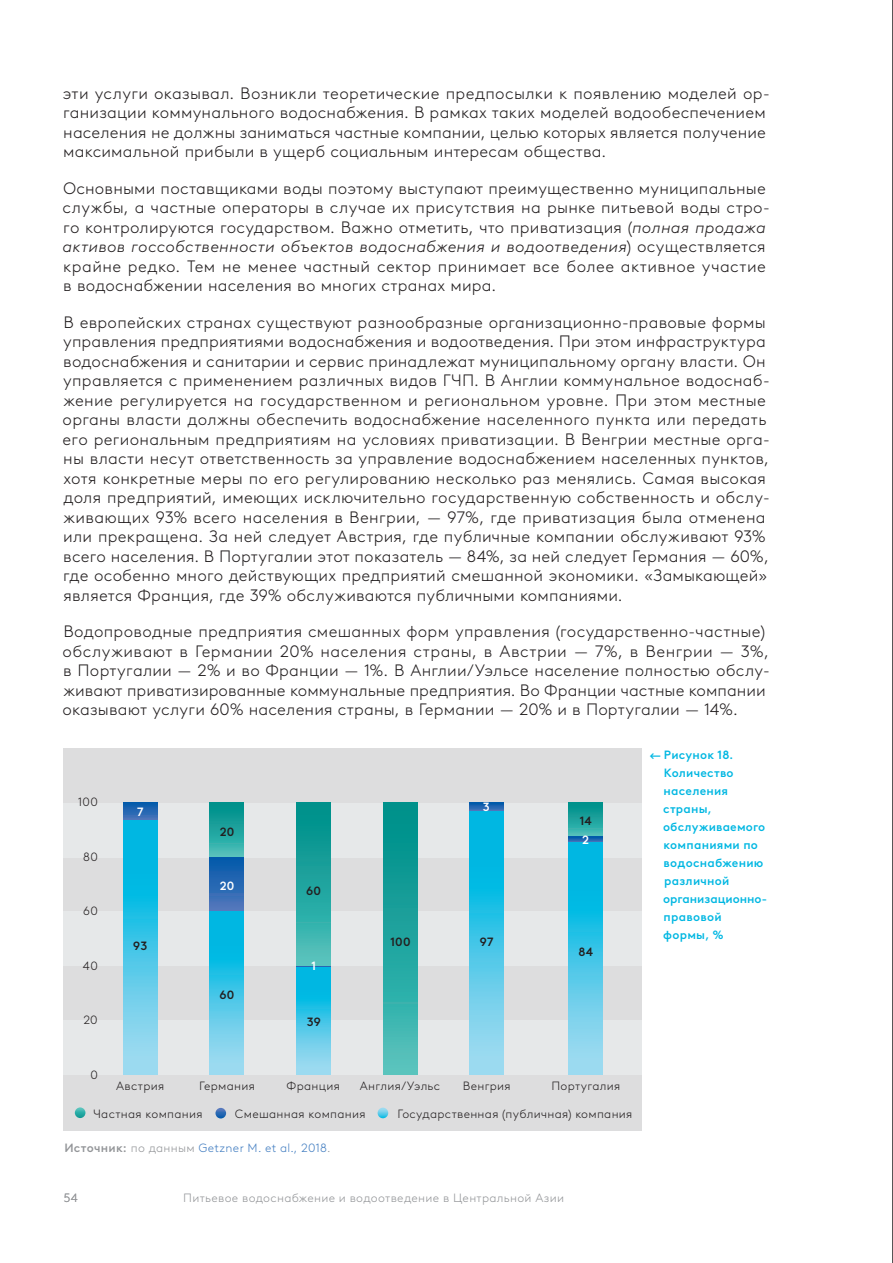
<style>
.page{position:relative;width:893px;height:1263px;background:#fff}
.page>*{position:absolute;margin:0;border:0;box-sizing:border-box;transform-origin:0 0}
.Text-RU-11pt{font:300 16.5px/19.5px "Brown LL Cyr";letter-spacing:.015em;color:#231f20}
.Greph_info{font:300 12px "Brown LL Cyr";letter-spacing:.025em;color:#231f20}
.t1{font:500 12px/18px "Brown LL Cyr";letter-spacing:.02em;color:#00b7e2}
.t2{font:300 12px "Brown LL Cyr";letter-spacing:.025em;color:#939598}
.Sourse-Text-8pt{font:300 12px "Brown LL Cyr";letter-spacing:.025em;color:#437ec1}
.Greph_info-2{font:500 12px "Brown LL Cyr";letter-spacing:.025em;color:#231f20}
.Greph_info-3{font:500 12px "Brown LL Cyr";color:#fff}
.s1{font-style:italic}
.s2{font-weight:500;color:#939598}
.s3{color:#939598}
</style>
<div class="page">
<div style="left:64px;top:748px;width:578px;height:383px;background:#ddddde"></div>
<svg style="left:215px;top:1108px;width:11px;height:10px"></svg>
<svg style="left:378px;top:1108px;width:10px;height:10px"></svg>
<svg style="left:75px;top:1107px;width:10px;height:11px"></svg>
<div style="left:64px;top:911px;width:578px;height:55px;background:#e6e8e9"></div>
<div style="left:64px;top:1020px;width:578px;height:54px;background:#e6e8e9"></div>
<div style="left:64px;top:803px;width:578px;height:54px;background:#e6e8e9"></div>
<svg style="left:123px;top:802px;width:34px;height:19px"></svg>
<svg style="left:123px;top:821px;width:34px;height:253px;background:#43c6e8"></svg>
<div style="left:210px;top:802px;width:34px;height:55px;background:linear-gradient(to bottom,#008b86,#4dbfba)"></div>
<div style="left:210px;top:857px;width:34px;height:55px;background:linear-gradient(to bottom,#0058aa,#5579bc)"></div>
<svg style="left:210px;top:912px;width:34px;height:162px;background:#43c6e8"></svg>
<svg style="left:296px;top:965px;width:34px;height:2px"></svg>
<svg style="left:296px;top:967px;width:34px;height:107px;background:#42c6e8"></svg>
<div style="left:383px;top:802px;width:34px;height:272px;background:linear-gradient(to bottom,#008c86,#50c1bb)"></div>
<svg style="left:470px;top:803px;width:34px;height:8px"></svg>
<svg style="left:470px;top:811px;width:34px;height:263px;background:#43c6e8"></svg>
<div style="left:569px;top:803px;width:34px;height:34px;background:linear-gradient(to bottom,#008c86,#4bbeb8)"></div>
<svg style="left:569px;top:837px;width:34px;height:5px"></svg>
<svg style="left:569px;top:842px;width:34px;height:232px;background:#43c6e8"></svg>
<div style="left:296px;top:802px;width:34px;height:163px;background:linear-gradient(to bottom,#008c86,#50c0bb)"></div>
<hr style="left:892px;top:0;width:1px;height:1263px;background:#231f20">
<p class="Text-RU-11pt" style="left:63px;top:83px;width:708px">эти услуги оказывал. Возникли теоретические предпосылки к появлению моделей ор&shy;ганизации коммунального водоснабжения. В рамках таких моделей водообеспечением населения не должны заниматься частные компании, целью которых является получение максимальной прибыли в ущерб социальным интересам общества.</p>
<p class="Text-RU-11pt" style="left:63px;top:178px;width:709px">Основными поставщиками воды поэтому выступают преимущественно муниципальные службы, а частные операторы в случае их присутствия на рынке питьевой воды стро&shy;го контролируются государством. Важно отметить, что приватизация (<span class="s1">полная продажа активов госсобственности объектов водоснабжения и водоотведения</span>) осуществляется крайне редко. Тем не менее частный сектор принимает все более активное участие в водоснабжении населения во многих странах мира.</p>
<p class="Text-RU-11pt" style="left:63px;top:312px;width:709px">В европейских странах существуют разнообразные организационно-правовые формы управления предприятиями водоснабжения и водоотведения. При этом инфраструктура водоснабжения и санитарии и сервис принадлежат муниципальному органу власти. Он управляется с применением различных видов ГЧП. В Англии коммунальное водоснаб&shy;жение регулируется на государственном и региональном уровне. При этом местные органы власти должны обеспечить водоснабжение населенного пункта или передать его региональным предприятиям на условиях приватизации. В Венгрии местные орга&shy;ны власти несут ответственность за управление водоснабжением населенных пунктов, хотя конкретные меры по его регулированию несколько раз менялись. Самая высокая доля предприятий, имеющих исключительно государственную собственность и обслу&shy;живающих 93% всего населения в Венгрии, — 97%, где приватизация была отменена или прекращена. За ней следует Австрия, где публичные компании обслуживают 93% всего населения. В Португалии этот показатель — 84%, за ней следует Германия — 60%, где особенно много действующих предприятий смешанной экономики. «Замыкающей» является Франция, где 39% обслуживаются публичными компаниями.</p>
<p class="Text-RU-11pt" style="left:63px;top:622px;width:709px">Водопроводные предприятия смешанных форм управления (государственно-частные) обслуживают в Германии 20% населения страны, в Австрии — 7%, в Венгрии — 3%, в Португалии — 2% и во Франции — 1%. В Англии/Уэльсе население полностью обслу&shy;живают приватизированные коммунальные предприятия. Во Франции частные компании оказывают услуги 60% населения страны, в Германии — 20% и в Португалии — 14%.</p>
<p class="t1" style="left:663px;top:745px;width:105px;text-indent:-14px">← Рисунок 18.<br>Количество населения страны, обслуживаемого компаниями по водоснабжению различной организационно&shy;правовой формы, %</p>
<p class="Greph_info" style="left:78px;top:795px;width:21px">100</p>
<p class="Greph_info-3" style="left:483px;top:800px;width:8px">3</p>
<p class="Greph_info-3" style="left:137px;top:804px;width:8px">7</p>
<p class="Greph_info-2" style="left:580px;top:813px;width:14px">14</p>
<p class="Greph_info-2" style="left:220px;top:824px;width:16px">20</p>
<p class="Greph_info-3" style="left:582px;top:832px;width:8px">2</p>
<p class="Greph_info" style="left:83px;top:849px;width:16px">80</p>
<p class="Greph_info-3" style="left:220px;top:879px;width:16px">20</p>
<p class="Greph_info-2" style="left:306px;top:884px;width:16px">60</p>
<p class="Greph_info" style="left:83px;top:904px;width:16px">60</p>
<p class="Greph_info-2" style="left:390px;top:934px;width:22px">100</p>
<p class="Greph_info-2" style="left:480px;top:934px;width:15px">97</p>
<p class="Greph_info-2" style="left:133px;top:938px;width:16px">93</p>
<p class="Greph_info-2" style="left:578px;top:944px;width:16px">84</p>
<p class="Greph_info" style="left:83px;top:958px;width:16px">40</p>
<p class="Greph_info" style="left:83px;top:1013px;width:16px">20</p>
<p class="Greph_info" style="left:90px;top:1068px;width:9px">0</p>
<p class="Greph_info-2" style="left:219px;top:987px;width:16px">60</p>
<p class="Greph_info-3" style="left:311px;top:958px;width:6px">1</p>
<p class="Greph_info-2" style="left:307px;top:1015px;width:16px">39</p>
<p class="Greph_info" style="left:116px;top:1078px;width:50px">Австрия</p>
<p class="Greph_info" style="left:199px;top:1078px;width:57px">Германия</p>
<p class="Greph_info" style="left:287px;top:1078px;width:55px">Франция</p>
<p class="Greph_info" style="left:360px;top:1078px;width:82px">Англия/Уэльс</p>
<p class="Greph_info" style="left:463px;top:1078px;width:49px">Венгрия</p>
<p class="Greph_info" style="left:551px;top:1078px;width:70px">Португалия</p>
<p class="Greph_info" style="left:93px;top:1106px;width:111px">Частная компания</p>
<p class="Greph_info" style="left:235px;top:1107px;width:132px">Смешанная компания</p>
<p class="Greph_info" style="left:398px;top:1106px;width:236px">Государственная (публичная) компания</p>
<p class="Sourse-Text-8pt" style="left:64px;top:1140px;width:268px"><span class="s2">Источник:</span> <span class="s3">по данным</span> Getzner M. et al., 2018<span class="s3">.</span></p>
<p class="t2" style="left:64px;top:1191px;width:16px">54</p>
<p class="t2" style="left:183px;top:1191px;width:382px">Питьевое водоснабжение и водоотведение в Центральной Азии</p>
</div>
